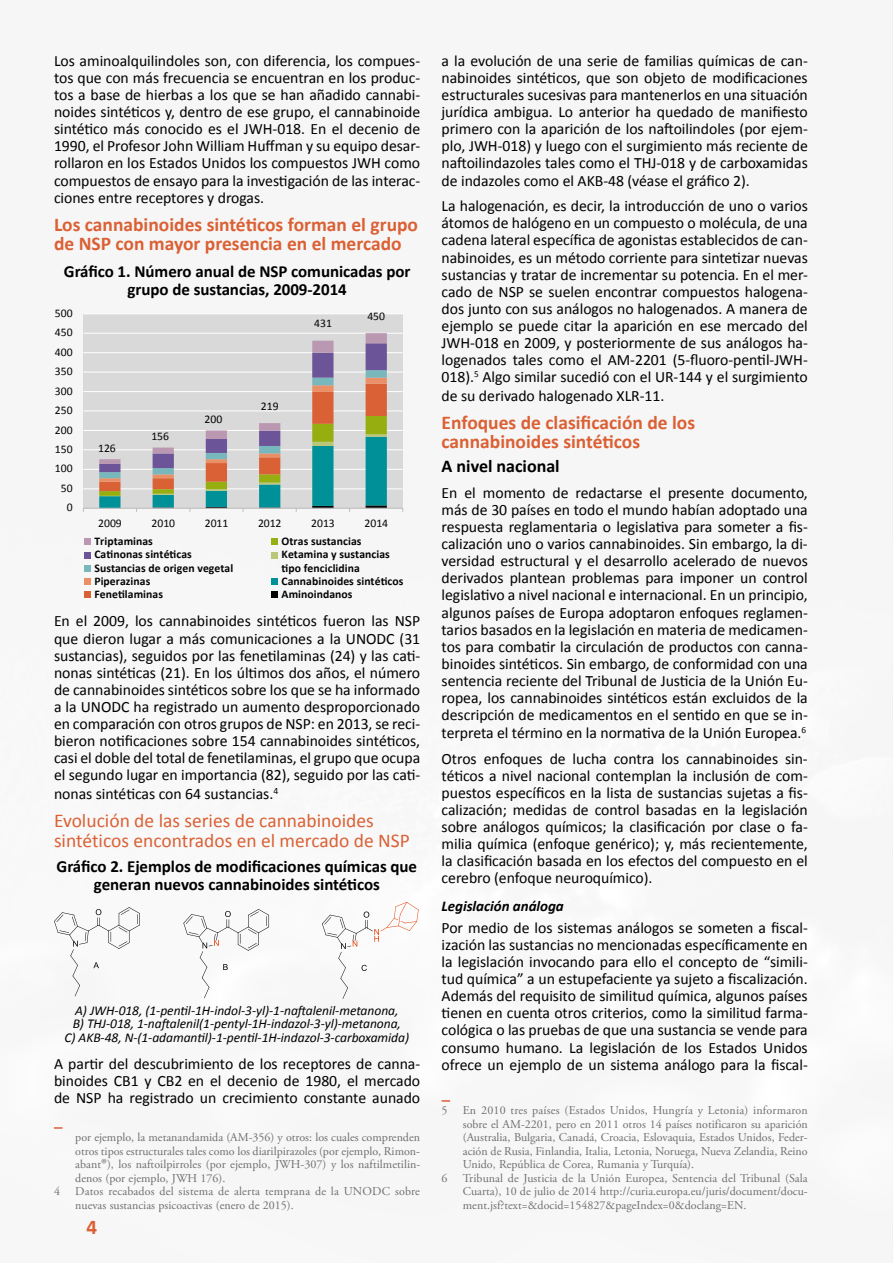
<style>
.page{position:relative;width:893px;height:1263px;background:#fff}
.page>*{position:absolute;margin:0;border:0;box-sizing:border-box;transform-origin:0 0}
.t1{font:700 21px "Calibri";color:#db6034}
.t2{font:700 19.5px/19.5px "Calibri";color:#db6034}
.t3{font:19.5px/19.5px "Calibri";color:#db6034}
.t4{font:700 18px "Calibri";color:#000}
.t5{font:700 16.95px/18.8px "Calibri";letter-spacing:-.005em;color:#000;text-align:center}
.t6{font:15.75px/17.1px "Calibri";letter-spacing:-.005em;color:#000;text-align:justify}
.t7{font:italic 700 15px "Calibri";letter-spacing:-.005em;color:#000}
.t8{font:italic 13.5px/13.5px "Calibri";letter-spacing:-.005em;color:#000;text-align:center}
.t9{font:12px/13.5px "Adobe Garamond Pro";color:#6f6f6e;text-align:justify}
.t10{font:700 11.7px/13.2px "Calibri";letter-spacing:.005em;color:#030304}
.t11{font:11.7px "Calibri";color:#030304}
.s1{font-size:18px}
</style>
<div class="page">
<svg style="left:54px;top:1127px;width:9px;height:2px"></svg>
<svg style="left:442px;top:1100px;width:8px;height:2px"></svg>
<svg style="left:54px;top:907px;width:86px;height:89px"></svg>
<svg style="left:183px;top:909px;width:87px;height:89px"></svg>
<svg style="left:322px;top:902px;width:97px;height:97px"></svg>
<div style="left:83px;top:314px;width:320px;height:194px;background:#d9d9d9"></div>
<hr style="left:83px;top:488px;width:320px;height:1px;background:#fff">
<hr style="left:83px;top:469px;width:320px;height:1px;background:#fff">
<hr style="left:83px;top:449px;width:320px;height:1px;background:#fff">
<hr style="left:83px;top:430px;width:320px;height:1px;background:#fff">
<hr style="left:83px;top:411px;width:320px;height:1px;background:#fff">
<hr style="left:83px;top:391px;width:320px;height:1px;background:#fff">
<hr style="left:83px;top:372px;width:320px;height:1px;background:#fff">
<hr style="left:83px;top:352px;width:320px;height:1px;background:#fff">
<hr style="left:83px;top:333px;width:320px;height:1px;background:#fff">
<hr style="left:83px;top:508px;width:320px;height:1px;background:#bfbfc0">
<svg style="left:99px;top:333px;width:288px;height:179px"></svg>
<svg style="left:84px;top:539px;width:6px;height:6px"></svg>
<svg style="left:84px;top:552px;width:6px;height:6px"></svg>
<svg style="left:84px;top:565px;width:6px;height:6px"></svg>
<svg style="left:84px;top:578px;width:6px;height:6px"></svg>
<div style="left:84px;top:591px;width:6px;height:7px;background:#da6135"></div>
<div style="left:271px;top:539px;width:7px;height:6px;background:#96ae0f"></div>
<div style="left:271px;top:552px;width:7px;height:6px;background:#bac777"></div>
<div style="left:271px;top:578px;width:7px;height:6px;background:#009097"></div>
<div style="left:271px;top:591px;width:7px;height:7px;background:#030304"></div>
<p class="t6" style="left:54px;top:52px;width:368px">Los aminoalquilindoles son, con diferencia, los compues&shy;tos que con más frecuencia se encuentran en los produc&shy;tos a base de hierbas a los que se han añadido cannabi&shy;noides sintéticos y, dentro de ese grupo, el cannabinoide sintético más conocido es el JWH-018. En el decenio de 1990, el Profesor John William Huffman y su equipo desar&shy;rollaron en los Estados Unidos los compuestos JWH como compuestos de ensayo para la investigación de las interac&shy;ciones entre receptores y drogas.</p>
<p class="t2" style="left:54px;top:214px;width:366px">Los cannabinoides sintéticos forman el grupo de NSP con mayor presencia en el mercado</p>
<p class="t5" style="left:64px;top:262px;width:348px">Gráfico 1. Número anual de NSP comunicadas por grupo de sustancias, 2009-2014</p>
<p class="t11" style="left:55px;top:306px;width:19px">500</p>
<p class="t11" style="left:55px;top:325px;width:19px">450</p>
<p class="t11" style="left:55px;top:345px;width:19px">400</p>
<p class="t11" style="left:55px;top:364px;width:19px">350</p>
<p class="t11" style="left:55px;top:383px;width:19px">300</p>
<p class="t11" style="left:55px;top:403px;width:19px">250</p>
<p class="t11" style="left:55px;top:422px;width:19px">200</p>
<p class="t11" style="left:55px;top:442px;width:19px">150</p>
<p class="t11" style="left:55px;top:461px;width:19px">100</p>
<p class="t11" style="left:61px;top:481px;width:13px">50</p>
<p class="t11" style="left:67px;top:500px;width:7px">0</p>
<p class="t11" style="left:98px;top:441px;width:19px">126</p>
<p class="t11" style="left:151px;top:429px;width:19px">156</p>
<p class="t11" style="left:205px;top:412px;width:19px">200</p>
<p class="t11" style="left:261px;top:398px;width:19px">219</p>
<p class="t11" style="left:314px;top:316px;width:19px">431</p>
<p class="t11" style="left:367px;top:308px;width:19px">450</p>
<p class="t11" style="left:98px;top:515px;width:25px">2009</p>
<p class="t11" style="left:152px;top:515px;width:25px">2010</p>
<p class="t11" style="left:205px;top:515px;width:25px">2011</p>
<p class="t11" style="left:258px;top:515px;width:25px">2012</p>
<p class="t11" style="left:311px;top:515px;width:25px">2013</p>
<p class="t11" style="left:364px;top:515px;width:25px">2014</p>
<p class="t10" style="left:94px;top:535px;width:140px">Triptaminas<br>Catinonas sintéticas<br>Sustancias de origen vegetal<br>Piperazinas<br>Fenetilaminas</p>
<p class="t10" style="left:282px;top:535px;width:123px">Otras sustancias<br>Ketamina y sustancias tipo fenciclidina<br>Cannabinoides sintéticos<br>Aminoindanos</p>
<p class="t6" style="left:54px;top:613px;width:368px">En el 2009, los cannabinoides sintéticos fueron las NSP que dieron lugar a más comunicaciones a la UNODC (31 sustancias), seguidos por las fenetilaminas (24) y las cati&shy;nonas sintéticas (21). En los últimos dos años, el número de cannabinoides sintéticos sobre los que se ha informado a la UNODC ha registrado un aumento desproporcionado en comparación con otros grupos de NSP: en 2013, se reci&shy;bieron notificaciones sobre 154 cannabinoides sintéticos, casi el doble del total de fenetilaminas, el grupo que ocupa el segundo lugar en importancia (82), seguido por las cati-</p>
<p class="t6" style="left:54px;top:785px;width:226px">nonas sintéticas con 64 sustancias.<sup>4</sup></p>
<p class="t3" style="left:54px;top:811px;width:357px">Evolución de las series de cannabinoides sintéticos encontrados en el mercado de NSP</p>
<p class="t5" style="left:57px;top:857px;width:362px">Gráfico 2. Ejemplos de modificaciones químicas que generan nuevos cannabinoides sintéticos</p>
<p class="t8" style="left:65px;top:1003px;width:346px">A) JWH-018, (1-pentil-1H-indol-3-yl)-1-naftalenil-metanona,<br>B) THJ-018, 1-naftalenil(1-pentyl-1H-indazol-3-yl)-metanona,<br>C) AKB-48, N-(1-adamantil)-1-pentil-1H-indazol-3-carboxamida)</p>
<p class="t6" style="left:54px;top:1055px;width:368px">A partir del descubrimiento de los receptores de canna&shy;binoides CB1 y CB2 en el decenio de 1980, el mercado de NSP ha registrado un crecimiento constante aunado</p>
<p class="t9" style="left:75px;top:1131px;width:347px">por ejemplo, la metanandamida (AM-356) y otros: los cuales comprenden otros tipos estructurales tales como los diarilpirazoles (por ejemplo, Rimon&shy;abant<span class="s1">®</span>), los naftoilpirroles (por ejemplo, JWH-307) y los naftilmetilin&shy;denos (por ejemplo, JWH 176).</p>
<p class="t9" style="left:54px;top:1185px;width:7px">4</p>
<p class="t9" style="left:75px;top:1185px;width:346px">Datos recabados del sistema de alerta temprana de la UNODC sobre nuevas sustancias psicoactivas (enero de 2015).</p>
<h1 class="t1" style="left:86px;top:1213px;width:12px">4</h1>
<p class="t6" style="left:442px;top:52px;width:368px">a la evolución de una serie de familias químicas de can&shy;nabinoides sintéticos, que son objeto de modificaciones estructurales sucesivas para mantenerlos en una situación jurídica ambigua. Lo anterior ha quedado de manifiesto primero con la aparición de los naftoilindoles (por ejem&shy;plo, JWH-018) y luego con el surgimiento más reciente de naftoilindazoles tales como el THJ-018 y de carboxamidas de indazoles como el AKB-48 (véase el gráfico 2).</p>
<p class="t6" style="left:442px;top:197px;width:368px">La halogenación, es decir, la introducción de uno o varios átomos de halógeno en un compuesto o molécula, de una cadena lateral específica de agonistas establecidos de can&shy;nabinoides, es un método corriente para sintetizar nuevas sustancias y tratar de incrementar su potencia. En el mer&shy;cado de NSP se suelen encontrar compuestos halogena&shy;dos junto con sus análogos no halogenados. A manera de ejemplo se puede citar la aparición en ese mercado del JWH-018 en 2009, y posteriormente de sus análogos ha&shy;logenados tales como el AM-2201 (5-fluoro-pentil-JWH-018).<sup>5</sup> Algo similar sucedió con el UR-144 y el surgimiento</p>
<p class="t6" style="left:442px;top:387px;width:224px">de su derivado halogenado XLR-11.</p>
<p class="t2" style="left:442px;top:413px;width:255px">Enfoques de clasificación de los cannabinoides sintéticos</p>
<p class="t4" style="left:442px;top:455px;width:120px">A nivel nacional</p>
<p class="t6" style="left:442px;top:484px;width:368px">En el momento de redactarse el presente documento, más de 30 países en todo el mundo habían adoptado una respuesta reglamentaria o legislativa para someter a fis&shy;calización uno o varios cannabinoides. Sin embargo, la di&shy;versidad estructural y el desarrollo acelerado de nuevos derivados plantean problemas para imponer un control legislativo a nivel nacional e internacional. En un principio, algunos países de Europa adoptaron enfoques reglamen&shy;tarios basados en la legislación en materia de medicamen&shy;tos para combatir la circulación de productos con canna&shy;binoides sintéticos. Sin embargo, de conformidad con una sentencia reciente del Tribunal de Justicia de la Unión Eu&shy;ropea, los cannabinoides sintéticos están excluidos de la descripción de medicamentos en el sentido en que se in&shy;terpreta el término en la normativa de la Unión Europea.<sup>6</sup></p>
<p class="t6" style="left:442px;top:750px;width:368px">Otros enfoques de lucha contra los cannabinoides sin&shy;téticos a nivel nacional contemplan la inclusión de com&shy;puestos específicos en la lista de sustancias sujetas a fis&shy;calización; medidas de control basadas en la legislación sobre análogos químicos; la clasificación por clase o fa&shy;milia química (enfoque genérico); y, más recientemente, la clasificación basada en los efectos del compuesto en el cerebro (enfoque neuroquímico).</p>
<p class="t7" style="left:442px;top:897px;width:124px">Legislación análoga</p>
<p class="t6" style="left:442px;top:919px;width:368px">Por medio de los sistemas análogos se someten a fiscal&shy;ización las sustancias no mencionadas específicamente en la legislación invocando para ello el concepto de “simili&shy;tud química” a un estupefaciente ya sujeto a fiscalización.<br>Además del requisito de similitud química, algunos países tienen en cuenta otros criterios, como la similitud farma&shy;cológica o las pruebas de que una sustancia se vende para consumo humano. La legislación de los Estados Unidos ofrece un ejemplo de un sistema análogo para la fiscal-</p>
<p class="t9" style="left:442px;top:1104px;width:7px">5</p>
<p class="t9" style="left:463px;top:1104px;width:346px">En 2010 tres países (Estados Unidos, Hungría y Letonia) informaron sobre el AM-2201, pero en 2011 otros 14 países notificaron su aparición (Australia, Bulgaria, Canadá, Croacia, Eslovaquia, Estados Unidos, Feder&shy;ación de Rusia, Finlandia, Italia, Letonia, Noruega, Nueva Zelandia, Reino Unido, República de Corea, Rumania y Turquía).</p>
<p class="t9" style="left:442px;top:1172px;width:7px">6</p>
<p class="t9" style="left:463px;top:1172px;width:346px">Tribunal de Justicia de la Unión Europea, Sentencia del Tribunal (Sala Cuarta), 10 de julio de 2014 http://curia.europa.eu/juris/document/docu&shy;ment.jsf?text=&amp;docid=154827&amp;pageIndex=0&amp;doclang=EN.</p>
</div>
